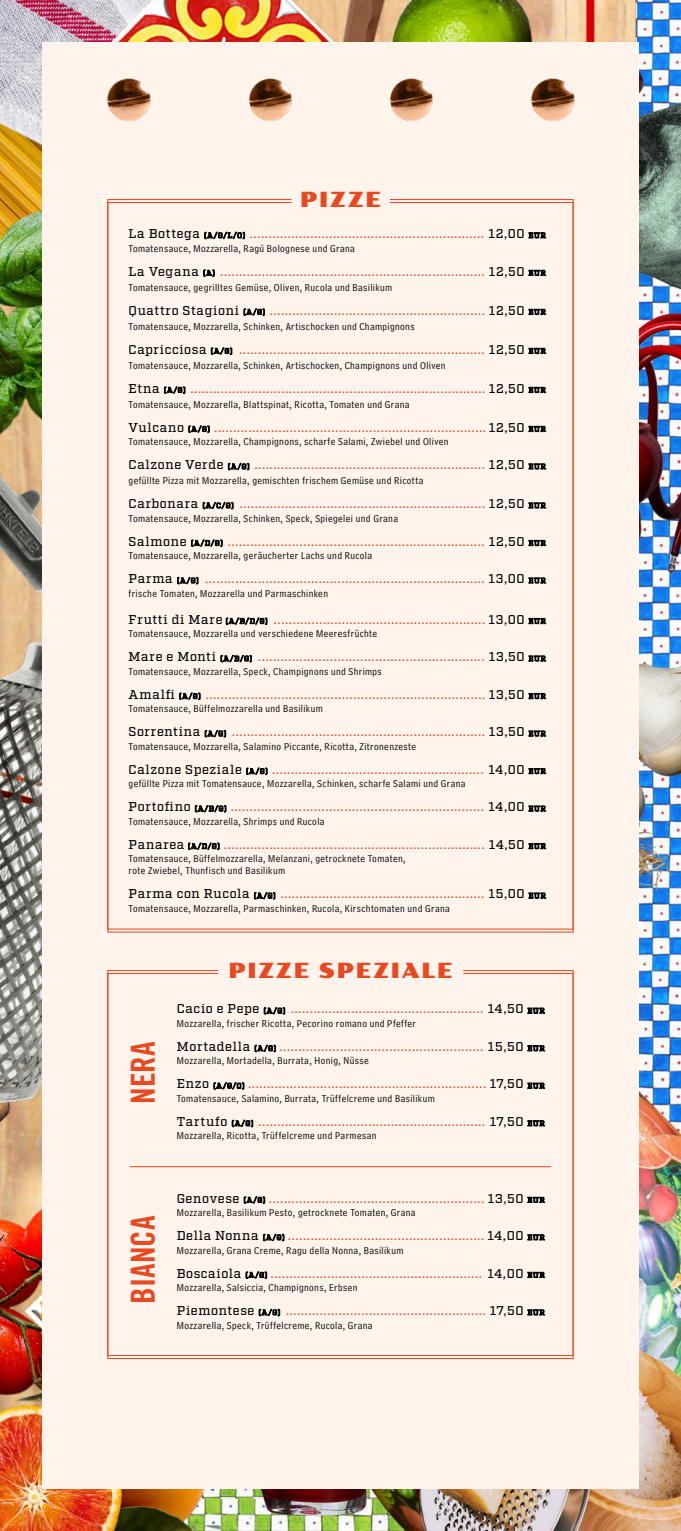
<style>
.page{position:relative;width:681px;height:1531px;background:#fff}
.page>*{position:absolute;margin:0;border:0;box-sizing:border-box;transform-origin:0 0}
.t1{font:33px "Trade Gothic Bold Cond Twenty";color:#e84921}
.t2{font:21px "Poller One";letter-spacing:.06em;color:#e84921}
.t3{font:500 12.6px "Factoria";color:#e84921}
.t4{font:10.5px/12px "Bell Centennial Std Address";letter-spacing:.035em;color:#000}
.s1{font-size:12.75px;color:#000}
.s2{font-size:7.5px;color:#000}
</style>
<div class="page">
<img style="left:0;top:0;width:680px;height:1531px">
<div style="left:42px;top:42px;width:596px;height:1446px;background:#fef4ec"></div>
<svg style="left:107px;top:199px;width:467px;height:731px"></svg>
<svg style="left:107px;top:970px;width:467px;height:386px"></svg>
<hr style="left:130px;top:1166px;width:420px;height:1px;background:#e84921">
<img style="left:107px;top:78px;width:44px;height:44px">
<img style="left:249px;top:78px;width:43px;height:44px">
<img style="left:390px;top:78px;width:43px;height:44px">
<img style="left:531px;top:78px;width:44px;height:44px">
<h2 class="t2" style="left:300px;top:187px;width:83px">PIZZE</h2>
<p class="t3" style="left:128px;top:226px;width:418px"><span class="s1">La Bottega</span> <span class="s2">(A/G/L/O)</span> .............................................................. <span class="s1">12,00</span> <span class="s2">EUR</span></p>
<p class="t4" style="left:128px;top:242px;width:227px">Tomatensauce, Mozzarella, Ragú Bolognese und Grana</p>
<p class="t3" style="left:128px;top:264px;width:418px"><span class="s1">La Vegana</span> <span class="s2">(A)</span> ...................................................................... <span class="s1">12,50</span> <span class="s2">EUR</span></p>
<p class="t4" style="left:128px;top:281px;width:265px">Tomatensauce, gegrilltes Gemüse, Oliven, Rucola und Basilikum</p>
<p class="t3" style="left:128px;top:303px;width:418px"><span class="s1">Quattro Stagioni</span> <span class="s2">(A/G)</span> ......................................................... <span class="s1">12,50</span> <span class="s2">EUR</span></p>
<p class="t4" style="left:128px;top:320px;width:287px">Tomatensauce, Mozzarella, Schinken, Artischocken und Champignons</p>
<p class="t3" style="left:128px;top:342px;width:418px"><span class="s1">Capricciosa</span> <span class="s2">(A/G)</span> ................................................................. <span class="s1">12,50</span> <span class="s2">EUR</span></p>
<p class="t4" style="left:128px;top:359px;width:318px">Tomatensauce, Mozzarella, Schinken, Artischocken, Champignons und Oliven</p>
<p class="t3" style="left:128px;top:381px;width:418px"><span class="s1">Etna</span> <span class="s2">(A/G)</span> .............................................................................. <span class="s1">12,50</span> <span class="s2">EUR</span></p>
<p class="t4" style="left:128px;top:398px;width:282px">Tomatensauce, Mozzarella, Blattspinat, Ricotta, Tomaten und Grana</p>
<p class="t3" style="left:128px;top:420px;width:418px"><span class="s1">Vulcano</span> <span class="s2">(A/G)</span> ........................................................................ <span class="s1">12,50</span> <span class="s2">EUR</span></p>
<p class="t4" style="left:128px;top:436px;width:321px">Tomatensauce, Mozzarella, Champignons, scharfe Salami, Zwiebel und Oliven</p>
<p class="t3" style="left:128px;top:457px;width:418px"><span class="s1">Calzone Verde</span> <span class="s2">(A/G)</span> ............................................................. <span class="s1">12,50</span> <span class="s2">EUR</span></p>
<p class="t4" style="left:128px;top:475px;width:296px">gefüllte Pizza mit Mozzarella, gemischten frischem Gemüse und Ricotta</p>
<p class="t3" style="left:128px;top:496px;width:418px"><span class="s1">Carbonara</span> <span class="s2">(A/C/G)</span> ................................................................. <span class="s1">12,50</span> <span class="s2">EUR</span></p>
<p class="t4" style="left:128px;top:512px;width:271px">Tomatensauce, Mozzarella, Schinken, Speck, Spiegelei und Grana</p>
<p class="t3" style="left:128px;top:534px;width:418px"><span class="s1">Salmone</span> <span class="s2">(A/D/G)</span> .................................................................... <span class="s1">12,50</span> <span class="s2">EUR</span></p>
<p class="t4" style="left:128px;top:550px;width:245px">Tomatensauce, Mozzarella, geräucherter Lachs und Rucola</p>
<p class="t3" style="left:128px;top:571px;width:418px"><span class="s1">Parma</span> <span class="s2">(A/G)</span> .......................................................................... <span class="s1">13,00</span> <span class="s2">EUR</span></p>
<p class="t4" style="left:128px;top:587px;width:201px">frische Tomaten, Mozzarella und Parmaschinken</p>
<p class="t3" style="left:128px;top:612px;width:418px"><span class="s1">Frutti di Mare</span> <span class="s2">(A/B/D/G)</span> ........................................................ <span class="s1">13,00</span> <span class="s2">EUR</span></p>
<p class="t4" style="left:128px;top:628px;width:250px">Tomatensauce, Mozzarella und verschiedene Meeresfrüchte</p>
<p class="t3" style="left:128px;top:649px;width:418px"><span class="s1">Mare e Monti</span> <span class="s2">(A/B/G)</span> ............................................................ <span class="s1">13,50</span> <span class="s2">EUR</span></p>
<p class="t4" style="left:128px;top:665px;width:255px">Tomatensauce, Mozzarella, Speck, Champignons und Shrimps</p>
<p class="t3" style="left:128px;top:687px;width:418px"><span class="s1">Amalfi</span> <span class="s2">(A/G)</span> .......................................................................... <span class="s1">13,50</span> <span class="s2">EUR</span></p>
<p class="t4" style="left:128px;top:703px;width:195px">Tomatensauce, Büffelmozzarella und Basilikum</p>
<p class="t3" style="left:128px;top:724px;width:418px"><span class="s1">Sorrentina</span> <span class="s2">(A/G)</span> ................................................................... <span class="s1">13,50</span> <span class="s2">EUR</span></p>
<p class="t4" style="left:128px;top:740px;width:289px">Tomatensauce, Mozzarella, Salamino Piccante, Ricotta, Zitronenzeste</p>
<p class="t3" style="left:128px;top:762px;width:418px"><span class="s1">Calzone Speziale</span> <span class="s2">(A/G)</span> ........................................................ <span class="s1">14,00</span> <span class="s2">EUR</span></p>
<p class="t4" style="left:128px;top:778px;width:338px">gefüllte Pizza mit Tomatensauce, Mozzarella, Schinken, scharfe Salami und Grana</p>
<p class="t3" style="left:128px;top:799px;width:418px"><span class="s1">Portofino</span> <span class="s2">(A/B/G)</span> ................................................................... <span class="s1">14,00</span> <span class="s2">EUR</span></p>
<p class="t4" style="left:128px;top:815px;width:197px">Tomatensauce, Mozzarella, Shrimps und Rucola</p>
<p class="t3" style="left:128px;top:837px;width:418px"><span class="s1">Panarea</span> <span class="s2">(A/D/G)</span> ..................................................................... <span class="s1">14,50</span> <span class="s2">EUR</span></p>
<p class="t4" style="left:128px;top:853px;width:278px">Tomatensauce, Büffelmozzarella, Melanzani, getrocknete Tomaten, rote Zwiebel, Thunfisch und Basilikum</p>
<p class="t3" style="left:128px;top:886px;width:418px"><span class="s1">Parma con Rucola</span> <span class="s2">(A/G)</span> ...................................................... <span class="s1">15,00</span> <span class="s2">EUR</span></p>
<p class="t4" style="left:128px;top:902px;width:322px">Tomatensauce, Mozzarella, Parmaschinken, Rucola, Kirschtomaten und Grana</p>
<h1 class="t1" style="left:123px;top:1104px;width:64px;rotate:-90deg">NERA</h1>
<h1 class="t1" style="left:123px;top:1304px;width:90px;rotate:-90deg">BIANCA</h1>
<h2 class="t2" style="left:228px;top:958px;width:226px">PIZZE SPEZIALE</h2>
<p class="t3" style="left:177px;top:1001px;width:369px"><span class="s1">Cacio e Pepe</span> <span class="s2">(A/G)</span> ................................................... <span class="s1">14,50</span> <span class="s2">EUR</span></p>
<p class="t4" style="left:177px;top:1017px;width:241px">Mozzarella, frischer Ricotta, Pecorino romano und Pfeffer</p>
<p class="t3" style="left:177px;top:1039px;width:369px"><span class="s1">Mortadella</span> <span class="s2">(A/G)</span> ...................................................... <span class="s1">15,50</span> <span class="s2">EUR</span></p>
<p class="t4" style="left:177px;top:1055px;width:193px">Mozzarella, Mortadella, Burrata, Honig, Nüsse</p>
<p class="t3" style="left:177px;top:1076px;width:369px"><span class="s1">Enzo</span> <span class="s2">(A/G/O)</span> ............................................................... <span class="s1">17,50</span> <span class="s2">EUR</span></p>
<p class="t4" style="left:177px;top:1092px;width:259px">Tomatensauce, Salamino, Burrata, Trüffelcreme und Basilikum</p>
<p class="t3" style="left:177px;top:1114px;width:369px"><span class="s1">Tartufo</span> <span class="s2">(A/G)</span> ............................................................ <span class="s1">17,50</span> <span class="s2">EUR</span></p>
<p class="t4" style="left:177px;top:1130px;width:201px">Mozzarella, Ricotta, Trüffelcreme und Parmesan</p>
<p class="t3" style="left:177px;top:1190px;width:369px"><span class="s1">Genovese</span> <span class="s2">(A/G)</span> ......................................................... <span class="s1">13,50</span> <span class="s2">EUR</span></p>
<p class="t4" style="left:177px;top:1206px;width:240px">Mozzarella, Basilikum Pesto, getrocknete Tomaten, Grana</p>
<p class="t3" style="left:177px;top:1228px;width:369px"><span class="s1">Della Nonna</span> <span class="s2">(A/G)</span> .................................................... <span class="s1">14,00</span> <span class="s2">EUR</span></p>
<p class="t4" style="left:177px;top:1244px;width:228px">Mozzarella, Grana Creme, Ragu della Nonna, Basilikum</p>
<p class="t3" style="left:177px;top:1265px;width:369px"><span class="s1">Boscaiola</span> <span class="s2">(A/G)</span> ........................................................ <span class="s1">14,00</span> <span class="s2">EUR</span></p>
<p class="t4" style="left:177px;top:1281px;width:182px">Mozzarella, Salsiccia, Champignons, Erbsen</p>
<p class="t3" style="left:177px;top:1303px;width:369px"><span class="s1">Piemontese</span> <span class="s2">(A/G)</span> ..................................................... <span class="s1">17,50</span> <span class="s2">EUR</span></p>
<p class="t4" style="left:177px;top:1319px;width:197px">Mozzarella, Speck, Trüffelcreme, Rucola, Grana</p>
</div>
